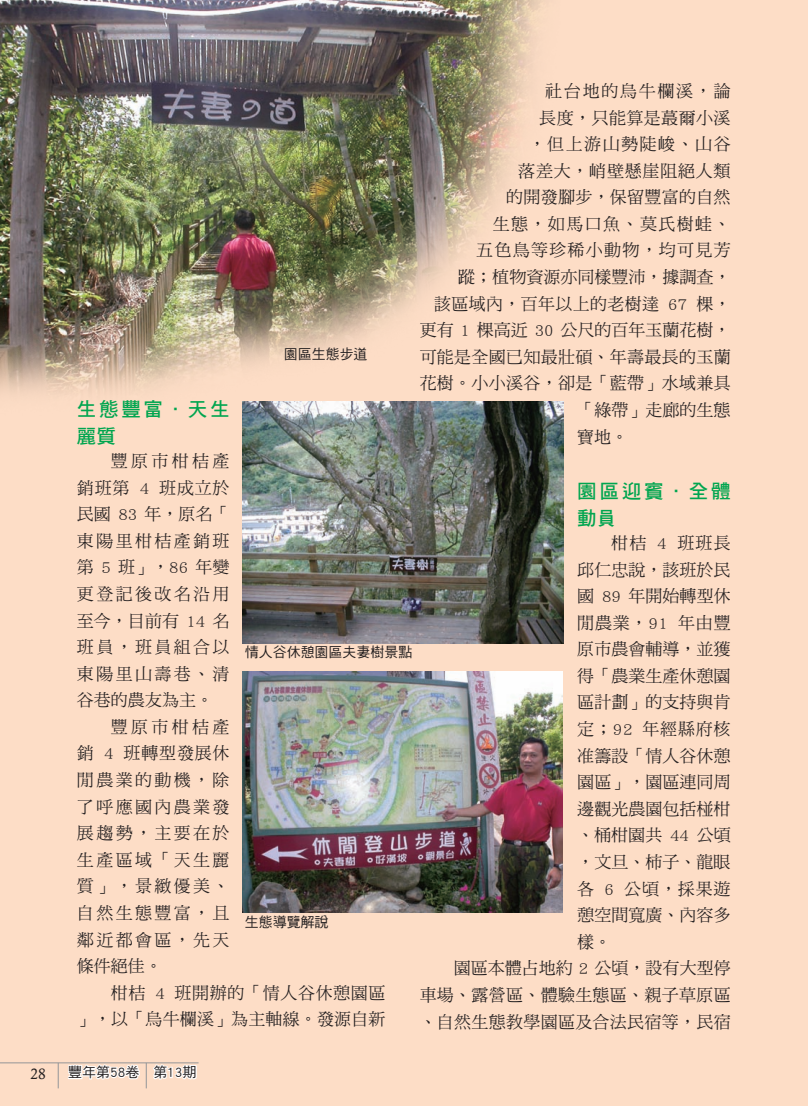
<style>
.page{position:relative;width:808px;height:1106px;background:#fdddc6}
.page>*{position:absolute;margin:0;border:0;box-sizing:border-box;transform-origin:0 0}
.內文{font:19.5px/26.5px "DF Hei Std W7";letter-spacing:.14em;color:#00a54f}
.內文-2{font:16.95px/26.5px "DF Ming Std W5";letter-spacing:.015em;color:#231f20;text-align:justify}
.內文-3{font:16.95px/26.5px "DF Ming Std W5";letter-spacing:.035em;color:#231f20;text-align:right}
.內文-4{font:16.95px "DF Ming Std W5";letter-spacing:.075em;color:#231f20}
.內文-5{font:16.95px "DF Ming Std W5";letter-spacing:.08em;color:#231f20}
.內文-6{font:16.95px "DF Ming Std W5";letter-spacing:.045em;color:#231f20}
.內文-7{font:16.95px "DF Ming Std W5";letter-spacing:.085em;color:#231f20}
.內文-8{font:16.95px "DF Ming Std W5";letter-spacing:.1em;color:#231f20}
.t1{font:15px "Calisto";color:#231f20}
.內文-9{font:13.95px "DF Hei Std W5";color:#231f20}
.正常{font:13.95px "DF Hei Std W5";color:#231f20}
</style>
<div class="page">
<img style="left:0;top:0;width:561px;height:402px">
<hr style="left:0;top:1062px;width:199px;height:1px;background:#939598">
<svg style="left:58px;top:1062px;width:1px;height:26px"></svg>
<svg style="left:67px;top:1062px;width:131px;height:26px"></svg>
<img style="left:242px;top:402px;width:322px;height:241px">
<img style="left:242px;top:671px;width:321px;height:241px">
<p class="內文-9" style="left:284px;top:346px;width:85px">園區生態步道</p>
<p class="內文" style="left:77px;top:395px;width:154px">生態豐富．天生麗質</p>
<p class="內文-2" style="left:77px;top:447px;width:154px;text-indent:34px">豐原市柑桔產銷班第 4 班成立於民國 83 年，原名「東陽里柑桔產銷班第 5 班」，86 年變更登記後改名沿用至今，目前有 14 名班員，班員組合以東陽里山壽巷、清谷巷的農友為主。</p>
<p class="內文-2" style="left:77px;top:713px;width:154px;text-indent:34px">豐原市柑桔產銷 4 班轉型發展休閒農業的動機，除了呼應國內農業發展趨勢，主要在於生產區域「天生麗質」，景緻優美、自然生態豐富，且鄰近都會區，先天條件絕佳。</p>
<p class="內文-3" style="left:77px;top:979px;width:310px">柑桔 4 班開辦的「情人谷休憩園區<br>」，以「烏牛欄溪」為主軸線。發源自新</p>
<p class="內文-9" style="left:245px;top:644px;width:169px">情人谷休憩園區夫妻樹景點</p>
<p class="內文-9" style="left:245px;top:914px;width:85px">生態導覽解說</p>
<p class="內文-8" style="left:545px;top:82px;width:187px">社台地的烏牛欄溪，論</p>
<p class="內文-2" style="left:539px;top:104px;width:193px">長度，只能算是蕞爾小溪</p>
<p class="內文-7" style="left:529px;top:135px;width:203px">，但上游山勢陡峻、山谷</p>
<p class="內文-6" style="left:518px;top:161px;width:214px">落差大，峭壁懸崖阻絕人類</p>
<p class="內文-2" style="left:506px;top:184px;width:226px">的開發腳步，保留豐富的自然</p>
<p class="內文-5" style="left:493px;top:215px;width:239px">生態，如馬口魚、莫氏樹蛙、</p>
<p class="內文-4" style="left:476px;top:241px;width:256px">五色鳥等珍稀小動物，均可見芳</p>
<p class="內文-2" style="left:458px;top:263px;width:274px">蹤；植物資源亦同樣豐沛，據調查，</p>
<p class="內文-2" style="left:434px;top:290px;width:298px">該區域內，百年以上的老樹達 67 棵，</p>
<p class="內文-2" style="left:420px;top:317px;width:312px">更有 1 棵高近 30 公尺的百年玉蘭花樹，</p>
<p class="內文-2" style="left:420px;top:343px;width:313px">可能是全國已知最壯碩、年壽最長的玉蘭</p>
<p class="內文-2" style="left:420px;top:370px;width:313px">花樹。小小溪谷，卻是「藍帶」水域兼具</p>
<p class="內文-2" style="left:577px;top:396px;width:155px">「綠帶」走廊的生態</p>
<p class="內文-2" style="left:577px;top:423px;width:53px">寶地。</p>
<p class="內文" style="left:577px;top:477px;width:155px">園區迎賓．全體動員</p>
<p class="內文-2" style="left:577px;top:529px;width:155px;text-indent:34px">柑桔 4 班班長邱仁忠說，該班於民國 89 年開始轉型休閒農業，91 年由豐原市農會輔導，並獲得「農業生產休憩園區計劃」的支持與肯定；92 年經縣府核准籌設「情人谷休憩園區」，園區連同周邊觀光農園包括椪柑、桶柑園共 44 公頃，文旦、柿子、龍眼各 6 公頃，採果遊憩空間寬廣、內容多樣。</p>
<p class="內文-2" style="left:420px;top:954px;width:313px;text-indent:34px">園區本體占地約 2 公頃，設有大型停車場、露營區、體驗生態區、親子草原區、自然生態教學園區及合法民宿等，民宿</p>
<p class="t1" style="left:30px;top:1064px;width:17px">28</p>
<p class="正常" style="left:68px;top:1064px;width:130px">豐年第58卷　第13期</p>
</div>
